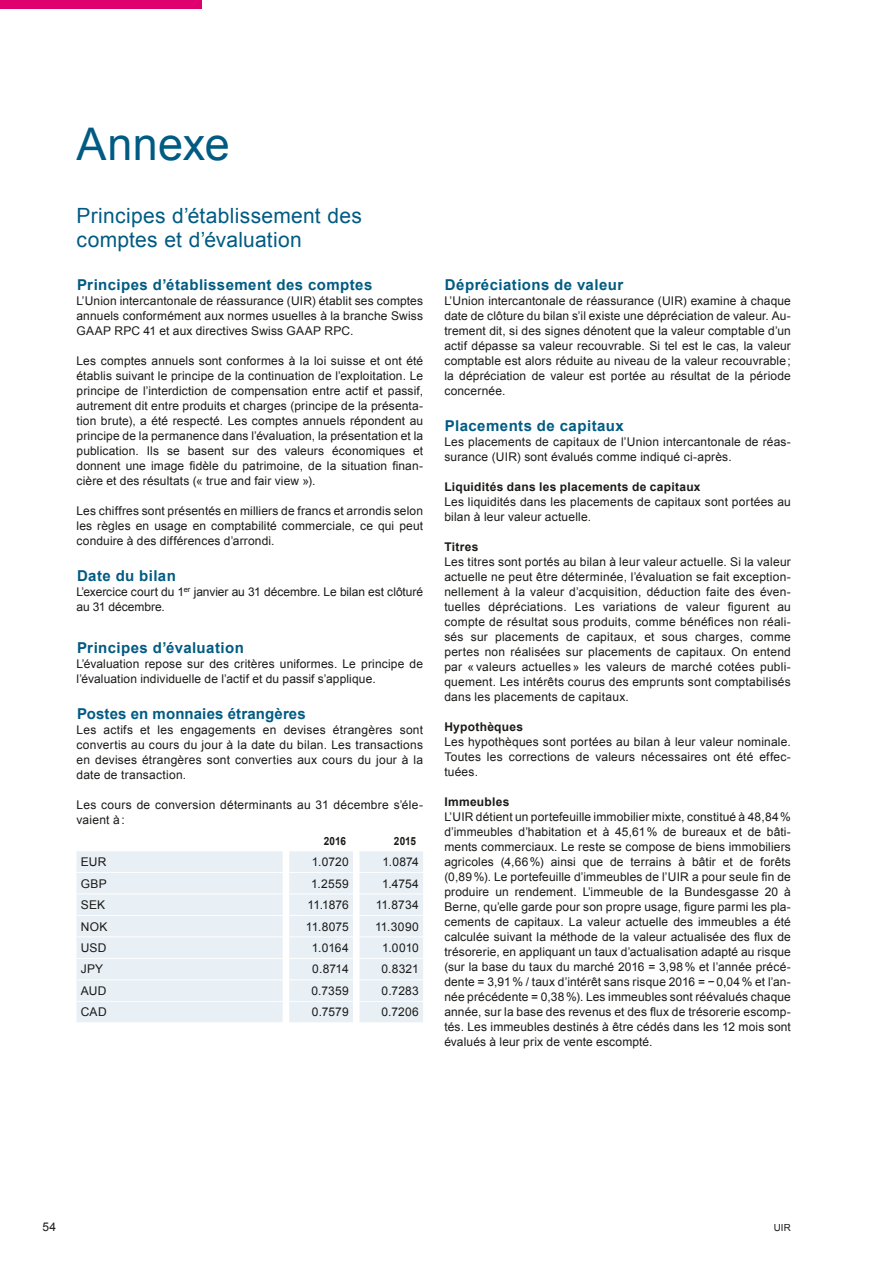
<style>
.page{position:relative;width:893px;height:1263px;background:#fff}
.page>*{position:absolute;margin:0;border:0;box-sizing:border-box;transform-origin:0 0}
.t1{font:45px "Arial";letter-spacing:.005em;color:#005b83}
.t2{font:21px/24px "Arial";letter-spacing:.015em;color:#005b83}
.t3{font:700 15px "Arial";letter-spacing:.03em;color:#005b83}
.t4{font:700 15px "Arial";letter-spacing:.01em;color:#005b83}
.t5{font:12px/15px "Arial";letter-spacing:.015em;color:#1a1a18;text-align:justify}
.t6{font:12px/15px "Arial";letter-spacing:-.005em;color:#1a1a18}
.t7{font:700 12px "Arial";letter-spacing:.025em;color:#1a1a18}
.t8{font:700 11.25px "Arial";color:#1a1a18;scale:.89 1}
.t9{font:9.75px "Arial";color:#1a1a18}
</style>
<div class="page">
<div style="left:77px;top:851px;width:346px;height:171px;background:#e8eff5"></div>
<hr style="left:77px;top:872px;width:206px;height:1px;background:#fff">
<hr style="left:77px;top:893px;width:206px;height:1px;background:#fff">
<hr style="left:77px;top:915px;width:206px;height:1px;background:#fff">
<hr style="left:77px;top:936px;width:206px;height:1px;background:#fff">
<hr style="left:77px;top:958px;width:206px;height:1px;background:#fff">
<hr style="left:77px;top:979px;width:206px;height:1px;background:#fff">
<hr style="left:77px;top:1001px;width:206px;height:1px;background:#fff">
<hr style="left:359px;top:872px;width:64px;height:1px;background:#fff">
<hr style="left:359px;top:893px;width:64px;height:1px;background:#fff">
<hr style="left:359px;top:915px;width:64px;height:1px;background:#fff">
<hr style="left:359px;top:936px;width:64px;height:1px;background:#fff">
<hr style="left:359px;top:958px;width:64px;height:1px;background:#fff">
<hr style="left:359px;top:979px;width:64px;height:1px;background:#fff">
<hr style="left:359px;top:1001px;width:64px;height:1px;background:#fff">
<svg style="left:283px;top:851px;width:76px;height:171px"></svg>
<div style="left:0;top:0;width:202px;height:9px;background:#de006e"></div>
<h1 class="t1" style="left:77px;top:115px;width:155px">Annexe</h1>
<h2 class="t2" style="left:77px;top:204px;width:287px">Principes d’établissement des comptes et d’évaluation</h2>
<p class="t3" style="left:77px;top:275px;width:297px">Principes d’établissement des comptes</p>
<p class="t5" style="left:77px;top:293px;width:348px">L’Union intercantonale de réassurance (UIR) établit ses comptes annuels conformément aux normes usuelles à la branche Swiss GAAP RPC 41 et aux directives Swiss GAAP RPC.</p>
<p class="t5" style="left:77px;top:353px;width:348px">Les comptes annuels sont conformes à la loi suisse et ont été établis suivant le principe de la continuation de l’exploitation. Le principe de l’interdiction de compensation entre actif et passif, autrement dit entre produits et charges (principe de la présenta&shy;tion brute), a été respecté. Les comptes annuels répondent au principe de la permanence dans l’évaluation, la présentation et la publication. Ils se basent sur des valeurs économiques et donnent une image fidèle du patrimoine, de la situation finan&shy;cière et des résultats (« true and fair view »).</p>
<p class="t5" style="left:77px;top:503px;width:348px">Les chiffres sont présentés en milliers de francs et arrondis selon les règles en usage en comptabilité commerciale, ce qui peut conduire à des différences d’arrondi.</p>
<p class="t3" style="left:77px;top:566px;width:100px">Date du bilan</p>
<p class="t6" style="left:77px;top:584px;width:348px">L’exercice court du 1<sup>er</sup> janvier au 31 décembre. Le bilan est clôturé au 31 décembre.</p>
<p class="t3" style="left:77px;top:638px;width:168px">Principes d’évaluation</p>
<p class="t5" style="left:77px;top:656px;width:348px">L’évaluation repose sur des critères uniformes. Le principe de l’évaluation individuelle de l’actif et du passif s’applique.</p>
<p class="t4" style="left:77px;top:704px;width:230px">Postes en monnaies étrangères</p>
<p class="t5" style="left:77px;top:722px;width:348px">Les actifs et les engagements en devises étrangères sont convertis au cours du jour à la date du bilan. Les transactions en devises étrangères sont converties aux cours du jour à la date de transaction.</p>
<p class="t5" style="left:77px;top:797px;width:348px">Les cours de conversion déterminants au 31 décembre s’éle&shy;vaient à :</p>
<p class="t8" style="left:324px;top:833px;width:27px">2016</p>
<p class="t8" style="left:394px;top:833px;width:26px">2015</p>
<p class="t5" style="left:81px;top:854px;width:27px">EUR</p>
<p class="t5" style="left:312px;top:854px;width:38px">1.0720</p>
<p class="t5" style="left:383px;top:854px;width:38px">1.0874</p>
<p class="t5" style="left:81px;top:876px;width:27px">GBP</p>
<p class="t5" style="left:311px;top:876px;width:39px">1.2559</p>
<p class="t5" style="left:382px;top:876px;width:38px">1.4754</p>
<p class="t5" style="left:81px;top:897px;width:26px">SEK</p>
<p class="t5" style="left:308px;top:897px;width:43px">11.1876</p>
<p class="t5" style="left:376px;top:897px;width:45px">11.8734</p>
<p class="t5" style="left:81px;top:919px;width:28px">NOK</p>
<p class="t5" style="left:306px;top:919px;width:44px">11.8075</p>
<p class="t5" style="left:375px;top:919px;width:45px">11.3090</p>
<p class="t5" style="left:81px;top:940px;width:27px">USD</p>
<p class="t5" style="left:312px;top:940px;width:38px">1.0164</p>
<p class="t5" style="left:382px;top:940px;width:38px">1.0010</p>
<p class="t5" style="left:81px;top:962px;width:24px">JPY</p>
<p class="t5" style="left:312px;top:962px;width:38px">0.8714</p>
<p class="t5" style="left:381px;top:962px;width:39px">0.8321</p>
<p class="t5" style="left:81px;top:983px;width:27px">AUD</p>
<p class="t5" style="left:311px;top:983px;width:39px">0.7359</p>
<p class="t5" style="left:382px;top:983px;width:39px">0.7283</p>
<p class="t5" style="left:81px;top:1005px;width:27px">CAD</p>
<p class="t5" style="left:312px;top:1005px;width:38px">0.7579</p>
<p class="t5" style="left:381px;top:1005px;width:39px">0.7206</p>
<p class="t3" style="left:445px;top:275px;width:180px">Dépréciations de valeur</p>
<p class="t5" style="left:444px;top:293px;width:348px">L’Union intercantonale de réassurance (UIR) examine à chaque date de clôture du bilan s’il existe une dépréciation de valeur. Au&shy;trement dit, si des signes dénotent que la valeur comptable d’un actif dépasse sa valeur recouvrable. Si tel est le cas, la valeur comptable est alors réduite au niveau de la valeur recouvrable; la dépréciation de valeur est portée au résultat de la période concernée.</p>
<p class="t3" style="left:445px;top:416px;width:180px">Placements de capitaux</p>
<p class="t5" style="left:444px;top:434px;width:348px">Les placements de capitaux de l’Union intercantonale de réas&shy;surance (UIR) sont évalués comme indiqué ci-après.</p>
<p class="t7" style="left:444px;top:479px;width:258px">Liquidités dans les placements de capitaux</p>
<p class="t5" style="left:444px;top:494px;width:348px">Les liquidités dans les placements de capitaux sont portées au bilan à leur valeur actuelle.</p>
<p class="t7" style="left:444px;top:539px;width:36px">Titres</p>
<p class="t5" style="left:444px;top:554px;width:348px">Les titres sont portés au bilan à leur valeur actuelle. Si la valeur actuelle ne peut être déterminée, l’évaluation se fait exception&shy;nellement à la valeur d’acquisition, déduction faite des éven&shy;tuelles dépréciations. Les variations de valeur figurent au compte de résultat sous produits, comme bénéfices non réali&shy;sés sur placements de capitaux, et sous charges, comme pertes non réalisées sur placements de capitaux. On entend par « valeurs actuelles » les valeurs de marché cotées publi&shy;quement. Les intérêts courus des emprunts sont comptabilisés dans les placements de capitaux.</p>
<p class="t7" style="left:444px;top:719px;width:80px">Hypothèques</p>
<p class="t5" style="left:444px;top:734px;width:348px">Les hypothèques sont portées au bilan à leur valeur nominale.<br>Toutes les corrections de valeurs nécessaires ont été effec&shy;tuées.</p>
<p class="t7" style="left:444px;top:794px;width:67px">Immeubles</p>
<p class="t5" style="left:444px;top:809px;width:348px">L’UIR détient un portefeuille immobilier mixte, constitué à 48,84% d’immeubles d’habitation et à 45,61% de bureaux et de bâti&shy;ments commerciaux. Le reste se compose de biens immobiliers agricoles (4,66%) ainsi que de terrains à bâtir et de forêts (0,89%). Le portefeuille d’immeubles de l’UIR a pour seule fin de produire un rendement. L’immeuble de la Bundesgasse 20 à Berne, qu’elle garde pour son propre usage, figure parmi les pla&shy;cements de capitaux. La valeur actuelle des immeubles a été calculée suivant la méthode de la valeur actualisée des flux de trésorerie, en appliquant un taux d’actualisation adapté au risque (sur la base du taux du marché 2016 = 3,98% et l’année précé&shy;dente = 3,91% / taux d’intérêt sans risque 2016 = −0,04% et l’an&shy;née précédente = 0,38%). Les immeubles sont réévalués chaque année, sur la base des revenus et des flux de trésorerie escomp&shy;tés. Les immeubles destinés à être cédés dans les 12 mois sont évalués à leur prix de vente escompté.</p>
<p class="t5" style="left:43px;top:1220px;width:15px">54</p>
<p class="t9" style="left:774px;top:1221px;width:19px">UIR</p>
</div>
